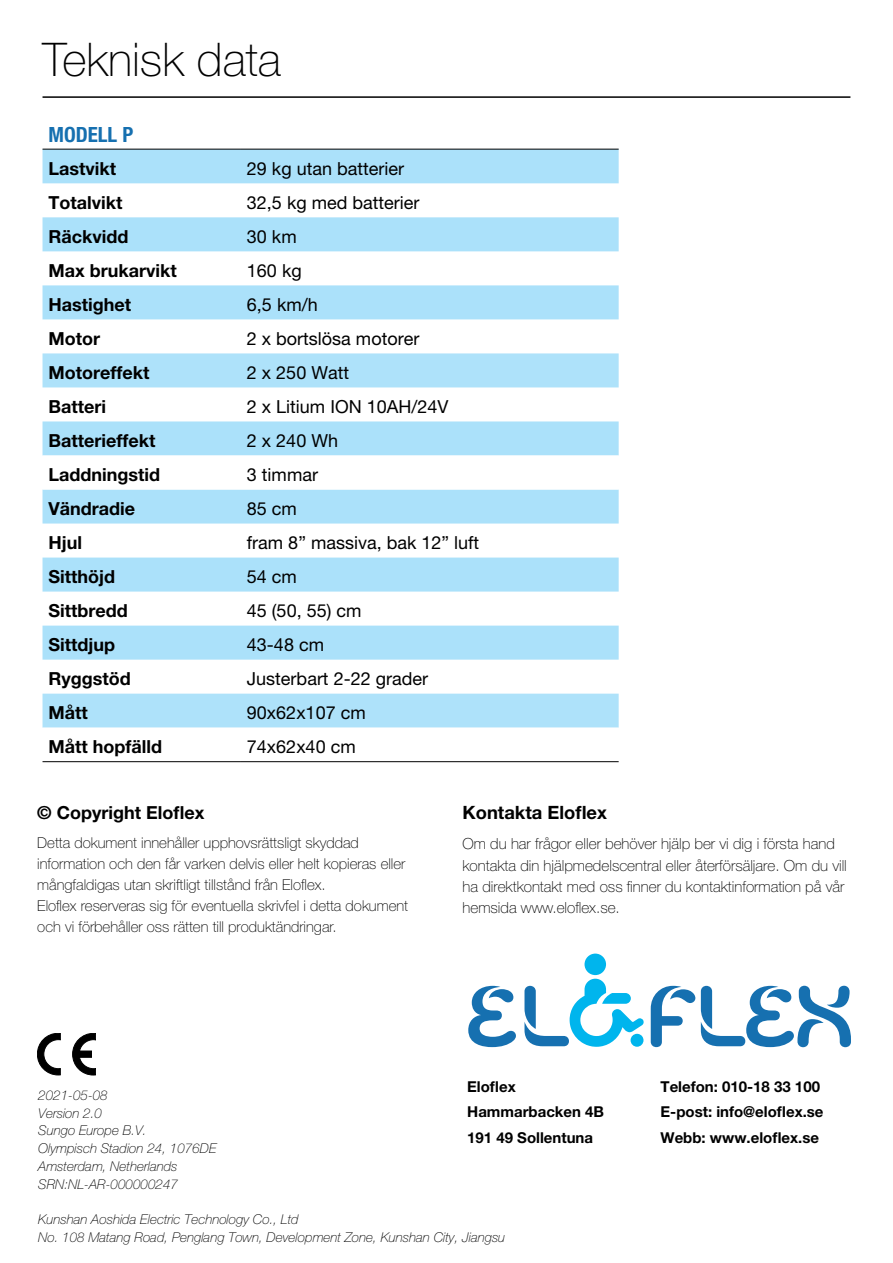
<style>
.page{position:relative;width:893px;height:1263px;background:#fff}
.page>*{position:absolute;margin:0;border:0;box-sizing:border-box;transform-origin:0 0}
.t1{font:100 46.5px "Helvetica Neue LT Pro";color:#000}
.t2{font:700 condensed 21px "Helvetica Neue LT Pro";color:#1670b0}
.t3{font:700 18.3px "Helvetica Neue LT Pro";color:#000}
.t4{font:18px "Helvetica Neue LT Pro";color:#000}
.t5{font:700 18px "Helvetica Neue LT Pro";color:#000}
.t6{font:100 15.3px/21.5px "Helvetica Neue LT Pro";color:#000}
.t7{font:100 15px/21px "Helvetica Neue LT Pro";color:#000}
.t8{font:700 15px/25.5px "Helvetica Neue LT Pro";color:#000}
.t9{font:italic 100 13.5px/17.7px "Helvetica Neue LT Pro";color:#000}
</style>
<div class="page">
<svg style="left:468px;top:986px;width:48px;height:61px"></svg>
<svg style="left:651px;top:986px;width:44px;height:61px"></svg>
<svg style="left:701px;top:986px;width:150px;height:61px"></svg>
<div style="left:584px;top:953px;width:22px;height:22px;background:#00b5ed;border-radius:50%"></div>
<svg style="left:524px;top:979px;width:120px;height:68px"></svg>
<hr style="left:43px;top:96px;width:807px;height:2px;background:#000">
<div style="left:43px;top:150px;width:576px;height:33px;background:#abe1fa"></div>
<div style="left:43px;top:217px;width:576px;height:34px;background:#abe1fa"></div>
<div style="left:43px;top:285px;width:576px;height:34px;background:#abe1fa"></div>
<div style="left:43px;top:353px;width:576px;height:34px;background:#aee2fa"></div>
<div style="left:43px;top:421px;width:576px;height:102px;background:#abe1fa"></div>
<svg style="left:43px;top:455px;width:576px;height:34px"></svg>
<div style="left:43px;top:558px;width:576px;height:34px;background:#abe1fa"></div>
<div style="left:43px;top:626px;width:576px;height:34px;background:#abe1fa"></div>
<div style="left:43px;top:694px;width:576px;height:34px;background:#aee2fa"></div>
<hr style="left:43px;top:149px;width:198px;height:1px;background:#000">
<hr style="left:241px;top:149px;width:378px;height:1px;background:#000">
<hr style="left:43px;top:761px;width:198px;height:1px;background:#000">
<hr style="left:241px;top:761px;width:378px;height:1px;background:#000">
<svg style="left:73px;top:1033px;width:23px;height:42px"></svg>
<svg style="left:37px;top:1033px;width:23px;height:42px"></svg>
<h1 class="t1" style="left:43px;top:33px;width:240px">Teknisk data</h1>
<h2 class="t2" style="left:49px;top:122px;width:86px">MODELL P</h2>
<p class="t5" style="left:49px;top:157px;width:69px">Lastvikt</p>
<p class="t4" style="left:247px;top:158px;width:159px">29 kg utan batterier</p>
<p class="t5" style="left:49px;top:191px;width:75px">Totalvikt</p>
<p class="t4" style="left:247px;top:192px;width:174px">32,5 kg med batterier</p>
<p class="t5" style="left:49px;top:225px;width:81px">Räckvidd</p>
<p class="t4" style="left:247px;top:226px;width:51px">30 km</p>
<p class="t5" style="left:49px;top:259px;width:130px">Max brukarvikt</p>
<p class="t4" style="left:247px;top:260px;width:56px">160 kg</p>
<p class="t5" style="left:49px;top:293px;width:84px">Hastighet</p>
<p class="t4" style="left:247px;top:294px;width:72px">6,5 km/h</p>
<p class="t5" style="left:49px;top:327px;width:53px">Motor</p>
<p class="t4" style="left:247px;top:328px;width:174px">2 x bortslösa motorer</p>
<p class="t5" style="left:49px;top:361px;width:102px">Motoreffekt</p>
<p class="t4" style="left:247px;top:362px;width:104px">2 x 250 Watt</p>
<p class="t5" style="left:49px;top:396px;width:59px">Batteri</p>
<p class="t4" style="left:247px;top:396px;width:203px">2 x Litium ION 10AH/24V</p>
<p class="t5" style="left:49px;top:430px;width:108px">Batterieffekt</p>
<p class="t4" style="left:247px;top:430px;width:93px">2 x 240 Wh</p>
<p class="t5" style="left:49px;top:464px;width:113px">Laddningstid</p>
<p class="t4" style="left:247px;top:464px;width:73px">3 timmar</p>
<p class="t5" style="left:49px;top:498px;width:88px">Vändradie</p>
<p class="t4" style="left:247px;top:498px;width:52px">85 cm</p>
<p class="t5" style="left:49px;top:532px;width:35px">Hjul</p>
<p class="t4" style="left:247px;top:532px;width:234px">fram 8” massiva, bak 12” luft</p>
<p class="t5" style="left:49px;top:566px;width:68px">Sitthöjd</p>
<p class="t4" style="left:247px;top:566px;width:52px">54 cm</p>
<p class="t5" style="left:49px;top:600px;width:81px">Sittbredd</p>
<p class="t4" style="left:247px;top:600px;width:116px">45 (50, 55) cm</p>
<p class="t5" style="left:49px;top:634px;width:68px">Sittdjup</p>
<p class="t4" style="left:247px;top:634px;width:79px">43-48 cm</p>
<p class="t5" style="left:49px;top:668px;width:84px">Ryggstöd</p>
<p class="t4" style="left:247px;top:668px;width:183px">Justerbart 2-22 grader</p>
<p class="t5" style="left:49px;top:702px;width:41px">Mått</p>
<p class="t4" style="left:247px;top:702px;width:120px">90x62x107 cm</p>
<p class="t5" style="left:49px;top:736px;width:115px">Mått hopfälld</p>
<p class="t4" style="left:247px;top:736px;width:110px">74x62x40 cm</p>
<p class="t5" style="left:37px;top:801px;width:169px">© Copyright Eloflex</p>
<p class="t7" style="left:37px;top:832px;width:372px">Detta dokument innehåller upphovsrättsligt skyddad information och den får varken delvis eller helt kopieras eller mångfaldigas utan skriftligt tillstånd från Eloflex.<br>Eloflex reserveras sig för eventuella skrivfel i detta dokument och vi förbehåller oss rätten till produktändringar.</p>
<p class="t3" style="left:462px;top:801px;width:146px">Kontakta Eloflex</p>
<p class="t6" style="left:462px;top:833px;width:386px">Om du har frågor eller behöver hjälp ber vi dig i första hand kontakta din hjälpmedelscentral eller återförsäljare. Om du vill ha direktkontakt med oss finner du kontaktinformation på vår hemsida www.eloflex.se.</p>
<p class="t8" style="left:467px;top:1073px;width:138px">Eloflex<br>Hammarbacken 4B<br>191 49 Sollentuna</p>
<p class="t8" style="left:660px;top:1073px;width:165px">Telefon: 010-18 33 100<br>E-post: info@eloflex.se<br>Webb: www.eloflex.se</p>
<p class="t9" style="left:38px;top:1086px;width:180px">2021-05-08<br>Version 2.0<br>Sungo Europe B.V.<br>Olympisch Stadion 24, 1076DE<br>Amsterdam, Netherlands<br>SRN:NL-AR-000000247</p>
<p class="t9" style="left:38px;top:1210px;width:468px">Kunshan Aoshida Electric Technology Co., Ltd<br>No. 108 Matang Road, Penglang Town, Development Zone, Kunshan City, Jiangsu</p>
</div>
